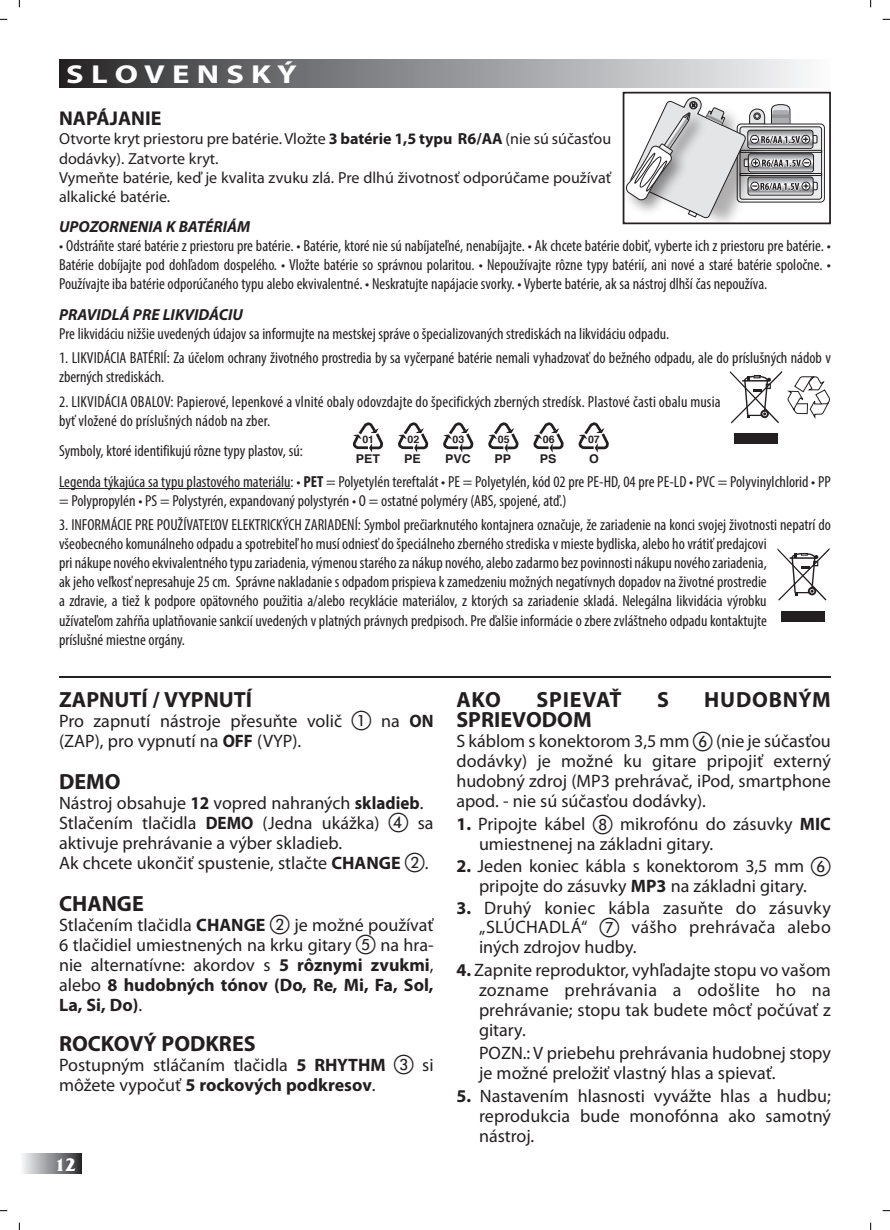
<style>
.page{position:relative;width:890px;height:1230px;background:#fff}
.page>*{position:absolute;margin:0;border:0;box-sizing:border-box;transform-origin:0 0}
.t1{font:700 26px "Myriad Pro";color:#fff;scale:1.25 1}
.t2{font:700 22px "Myriad Pro";color:#231f20}
.t3{font:700 22px "Myriad Pro";letter-spacing:.035em;color:#231f20}
.t4{font:700 20px "Myriad Pro";color:#231f20}
.t5{font:700 19px "Friz Quadrata";color:#fff}
.t6{font:18px/20px "Myriad Pro";color:#231f20}
.t7{font:condensed 16px/19px "Myriad Pro";color:#231f20}
.t8{font:16px/19.2px "Myriad Pro";color:#231f20}
.t9{font:italic 700 16px "Myriad Pro";color:#231f20}
.t10{font:700 12px "Helvetica";color:#231f20}
.t11{font:700 10.2px "Helvetica";color:#231f20}
.s1{font-weight:700}
.s2{font-family:"EUROPEA Nnum Plain";font-size:20px}
</style>
<div class="page">
<div style="left:19px;top:1153px;width:62px;height:20px;background:linear-gradient(to right,#fdffff,#343437)"></div>
<hr style="left:59px;top:488px;width:231px;height:1px;background:#231f20">
<div style="left:59px;top:59px;width:771px;height:28px;background:linear-gradient(to right,#2b2b2d,#fafbfe)"></div>
<hr style="left:59px;top:676px;width:771px;height:2px;background:#231f20">
<div style="left:733px;top:434px;width:43px;height:10px;background:#231f20"></div>
<svg style="left:730px;top:371px;width:99px;height:52px"></svg>
<svg style="left:352px;top:422px;width:32px;height:31px"></svg>
<svg style="left:398px;top:422px;width:31px;height:31px"></svg>
<svg style="left:443px;top:422px;width:31px;height:31px"></svg>
<svg style="left:488px;top:422px;width:31px;height:31px"></svg>
<svg style="left:533px;top:422px;width:31px;height:31px"></svg>
<svg style="left:578px;top:422px;width:31px;height:31px"></svg>
<div style="left:781px;top:611px;width:43px;height:10px;background:#231f20"></div>
<svg style="left:777px;top:548px;width:52px;height:52px"></svg>
<div style="left:736px;top:123px;width:88px;height:79px;border:1px solid #231f20;border-radius:4px"></div>
<svg style="left:739px;top:127px;width:82px;height:72px"></svg>
<div style="left:739px;top:126px;width:82px;height:74px;border:1px solid #231f20;border-radius:3px"></div>
<div style="left:739px;top:173px;width:82px;height:3px;border:1px solid #231f20"></div>
<div style="left:739px;top:150px;width:82px;height:2px;border:1px solid #231f20"></div>
<svg style="left:626px;top:97px;width:191px;height:121px"></svg>
<div style="left:622px;top:92px;width:208px;height:132px;border:2px solid #231f20"></div>
<svg style="left:0;top:18px;width:7px;height:2px"></svg>
<svg style="left:882px;top:18px;width:7px;height:2px"></svg>
<svg style="left:18px;top:0;width:2px;height:7px"></svg>
<svg style="left:18px;top:1222px;width:2px;height:7px"></svg>
<h1 class="t1" style="left:66px;top:57px;width:186px">S L O V E N S K Ý</h1>
<p class="t4" style="left:59px;top:105px;width:104px">NAPÁJANIE</p>
<p class="t8" style="left:59px;top:129px;width:553px">Otvorte kryt priestoru pre batérie. Vložte <span class="s1">3 batérie 1,5 typu R6/AA</span> (nie sú súčasťou dodávky). Zatvorte kryt.<br>Vymeňte batérie, keď je kvalita zvuku zlá. Pre dlhú životnosť odporúčame používať alkalické batérie.</p>
<p class="t9" style="left:59px;top:216px;width:193px">UPOZORNENIA K BATÉRIÁM</p>
<p class="t7" style="left:59px;top:236px;width:773px;text-align:justify">• Odstráňte staré batérie z priestoru pre batérie. • Batérie, ktoré nie sú nabíjateľné, nenabíjajte. • Ak chcete batérie dobiť, vyberte ich z priestoru pre batérie. • Batérie dobíjajte pod dohľadom dospelého. • Vložte batérie so správnou polaritou. • Nepoužívajte rôzne typy batérií, ani nové a staré batérie spoločne. • Používajte iba batérie odporúčaného typu alebo ekvivalentné. • Neskratujte napájacie svorky. • Vyberte batérie, ak sa nástroj dlhší čas nepoužíva.</p>
<p class="t9" style="left:59px;top:304px;width:185px">PRAVIDLÁ PRE LIKVIDÁCIU</p>
<p class="t7" style="left:59px;top:323px;width:611px">Pre likvidáciu nižšie uvedených údajov sa informujte na mestskej správe o špecializovaných strediskách na likvidáciu odpadu.</p>
<p class="t7" style="left:59px;top:348px;width:773px">1. LIKVIDÁCIA BATÉRIÍ: Za účelom ochrany životného prostredia by sa vyčerpané batérie nemali vyhadzovať do bežného odpadu, ale do príslušných nádob v zberných strediskách.</p>
<p class="t7" style="left:59px;top:392px;width:662px">2. LIKVIDÁCIA OBALOV: Papierové, lepenkové a vlnité obaly odovzdajte do špecifických zberných stredísk. Plastové časti obalu musia byť vložené do príslušných nádob na zber.</p>
<p class="t7" style="left:59px;top:435px;width:773px;line-height:30.4px">Symboly, ktoré identifikujú rôzne typy plastov, sú:<br>Legenda týkajúca sa typu plastového materiálu: • <span class="s1">PET</span> = Polyetylén tereftalát • PE = Polyetylén, kód 02 pre PE-HD, 04 pre PE-LD • PVC = Polyvinylchlorid • PP</p>
<p class="t7" style="left:59px;top:490px;width:509px">= Polypropylén • PS = Polystyrén, expandovaný polystyrén • O = ostatné polyméry (ABS, spojené, atď.)</p>
<p class="t7" style="left:59px;top:515px;width:773px">3. INFORMÁCIE PRE POUŽÍVATEĽOV ELEKTRICKÝCH ZARIADENÍ: Symbol prečiarknutého kontajnera označuje, že zariadenie na konci svojej životnosti nepatrí do všeobecného komunálneho odpadu a spotrebiteľ ho musí odniesť do špeciálneho zberného strediska v mieste bydliska, alebo ho vrátiť predajcovi<br>pri nákupe nového ekvivalentného typu zariadenia, výmenou starého za nákup nového, alebo zadarmo bez povinnosti nákupu nového zariadenia,<br>ak jeho veľkosť nepresahuje 25 cm. Správne nakladanie s odpadom prispieva k zamedzeniu možných negatívnych dopadov na životné prostredie<br>a zdravie, a tiež k podpore opätovného použitia a/alebo recyklácie materiálov, z ktorých sa zariadenie skladá. Nelegálna likvidácia výrobku<br>užívateľom zahŕňa uplatňovanie sankcií uvedených v platných právnych predpisoch. Pre ďalšie informácie o zbere zvláštneho odpadu kontaktujte<br>príslušné miestne orgány.</p>
<p class="t11" style="left:542px;top:429px;width:13px">06</p>
<p class="t10" style="left:539px;top:447px;width:18px">PS</p>
<p class="t11" style="left:362px;top:429px;width:13px">01</p>
<p class="t10" style="left:355px;top:447px;width:26px">PET</p>
<p class="t11" style="left:407px;top:429px;width:13px">02</p>
<p class="t10" style="left:404px;top:447px;width:18px">PE</p>
<p class="t11" style="left:452px;top:429px;width:13px">03</p>
<p class="t10" style="left:445px;top:447px;width:27px">PVC</p>
<p class="t11" style="left:497px;top:429px;width:13px">05</p>
<p class="t10" style="left:494px;top:447px;width:18px">PP</p>
<p class="t11" style="left:587px;top:429px;width:13px">07</p>
<p class="t10" style="left:588px;top:447px;width:11px">O</p>
<h2 class="t2" style="left:59px;top:684px;width:194px">ZAPNUTÍ / VYPNUTÍ</h2>
<p class="t6" style="left:59px;top:710px;width:376px">Pro zapnutí nástroje přesuňte volič <span class="s2">A</span> na <span class="s1">ON </span>(ZAP), pro vypnutí na <span class="s1">OFF</span> (VYP).</p>
<h2 class="t2" style="left:59px;top:766px;width:63px">DEMO</h2>
<p class="t6" style="left:59px;top:792px;width:376px">Nástroj obsahuje <span class="s1">12</span> vopred nahraných <span class="s1">skladieb</span>.<br>Stlačením tlačidla <span class="s1">DEMO</span> (Jedna ukážka) <span class="s2">D</span> sa aktivuje prehrávanie a výber skladieb.<br>Ak chcete ukončiť spustenie, stlačte <span class="s1">CHANGE</span> <span class="s2">B</span>.</p>
<h2 class="t2" style="left:59px;top:888px;width:86px">CHANGE</h2>
<p class="t6" style="left:59px;top:914px;width:376px;text-align:justify">Stlačením tlačidla <span class="s1">CHANGE</span> <span class="s2">B</span> je možné používať 6 tlačidiel umiestnených na krku gitary <span class="s2">E</span> na hra&shy;nie alternatívne: akordov s <span class="s1">5 rôznymi zvukmi</span>, alebo <span class="s1">8 hudobných tónov (Do, Re, Mi, Fa, Sol, La, Si, Do)</span>.</p>
<h2 class="t2" style="left:59px;top:1028px;width:198px">ROCKOVÝ PODKRES</h2>
<p class="t6" style="left:59px;top:1054px;width:376px">Postupným stláčaním tlačidla <span class="s1">5 RHYTHM</span> <span class="s2">C</span> si môžete vypočuť <span class="s1">5 rockových podkresov</span>.</p>
<p class="t5" style="left:55px;top:1154px;width:23px">12</p>
<h2 class="t2" style="left:456px;top:684px;width:46px">AKO</h2>
<h2 class="t3" style="left:536px;top:684px;width:87px">SPIEVAŤ</h2>
<h2 class="t2" style="left:656px;top:684px;width:13px">S</h2>
<h2 class="t3" style="left:703px;top:684px;width:128px">HUDOBNÝM</h2>
<h2 class="t2" style="left:456px;top:704px;width:137px">SPRIEVODOM</h2>
<p class="t6" style="left:456px;top:730px;width:376px;text-align:justify">S káblom s konektorom 3,5 mm <span class="s2">F</span> (nie je súčasťou dodávky) je možné ku gitare pripojiť externý hudobný zdroj (MP3 prehrávač, iPod, smartphone apod. - nie sú súčasťou dodávky).</p>
<p class="t6" style="left:479px;top:813px;width:353px;text-indent:-23px"><span class="s1">1.</span> Pripojte kábel <span class="s2">H</span> mikrofónu do zásuvky <span class="s1">MIC </span>umiestnenej na základni gitary.</p>
<p class="t6" style="left:456px;top:856px;width:376px;text-align:center"><span class="s1">2.</span> Jeden koniec kábla s konektorom 3,5 mm <span class="s2">F </span>pripojte do zásuvky <span class="s1">MP3</span> na základni gitary.</p>
<p class="t6" style="left:479px;top:898px;width:353px;text-align:justify;text-indent:-23px"><span class="s1">3.</span> Druhý koniec kábla zasuňte do zásuvky „SLÚCHADLÁ“ <span class="s2">G</span> vášho prehrávača alebo iných zdrojov hudby.</p>
<p class="t6" style="left:479px;top:959px;width:353px;text-align:justify;text-indent:-23px"><span class="s1">4.</span> Zapnite reproduktor, vyhľadajte stopu vo vašom zozname prehrávania a odošlite ho na prehrávanie; stopu tak budete môcť počúvať z gitary.</p>
<p class="t6" style="left:479px;top:1042px;width:353px">POZN.: V priebehu prehrávania hudobnej stopy je možné preložiť vlastný hlas a spievať.</p>
<p class="t6" style="left:479px;top:1085px;width:353px;text-align:justify;text-indent:-23px"><span class="s1">5.</span> Nastavením hlasnosti vyvážte hlas a hudbu; reprodukcia bude monofónna ako samotný nástroj.</p>
</div>
